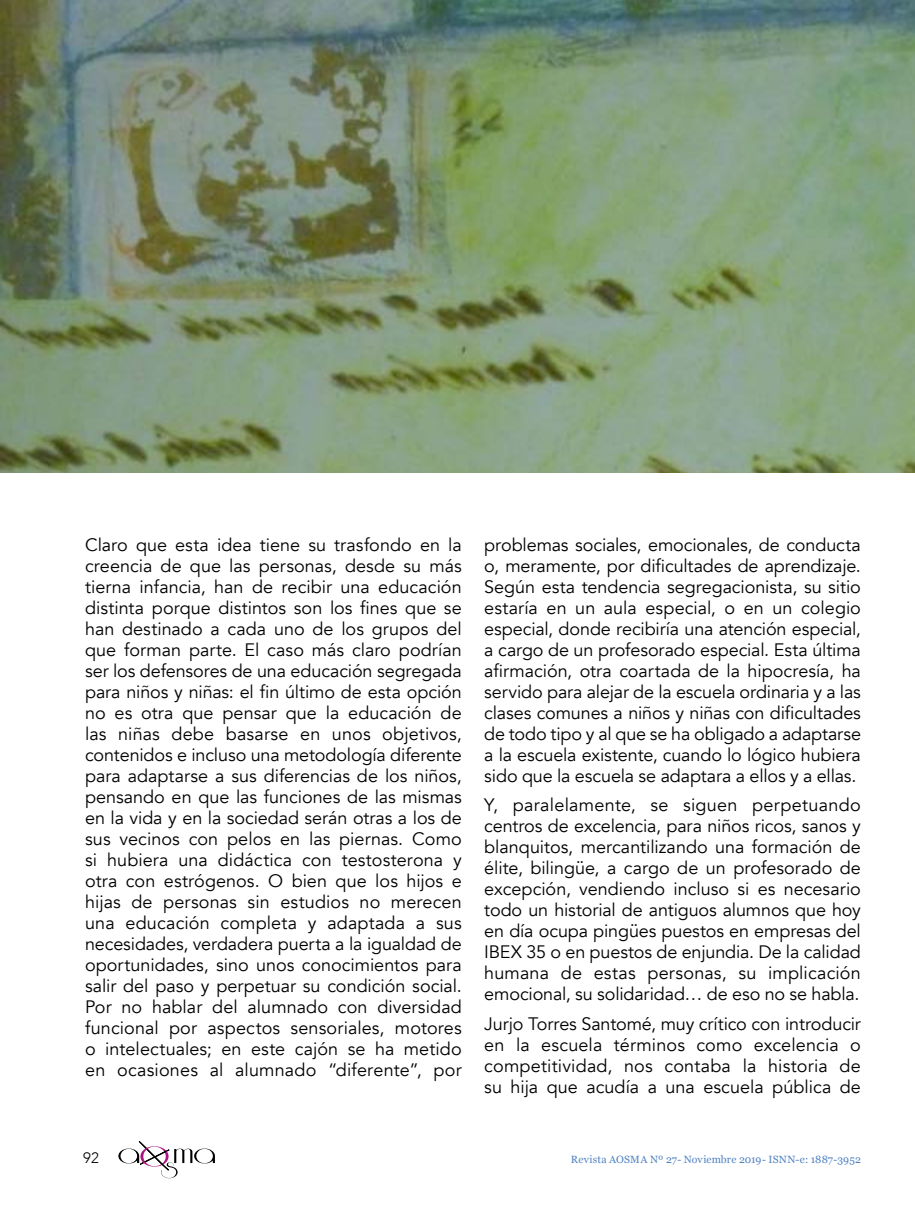
<style>
.page{position:relative;width:915px;height:1212px;background:#fff}
.page>*{position:absolute;margin:0;border:0;box-sizing:border-box;transform-origin:0 0}
.t1{font:18px/21px "Avenir";color:#000;text-align:justify}
.t2{font:300 15px "Avenir";color:#000}
.t3{font:10.5px "Georgia";letter-spacing:.01em;color:#5082c3}
</style>
<div class="page">
<svg style="left:118px;top:1141px;width:97px;height:37px"></svg>
<img style="left:0;top:0;width:914px;height:472px">
<p class="t1" style="left:85px;top:534px;width:378px">Claro que esta idea tiene su trasfondo en la creencia de que las personas, desde su más tierna infancia, han de recibir una educación distinta porque distintos son los fines que se han destinado a cada uno de los grupos del que forman parte. El caso más claro podrían ser los defensores de una educación segregada para niños y niñas: el fin último de esta opción no es otra que pensar que la educación de las niñas debe basarse en unos objetivos, contenidos e incluso una metodología diferente para adaptarse a sus diferencias de los niños, pensando en que las funciones de las mismas en la vida y en la sociedad serán otras a los de sus vecinos con pelos en las piernas. Como si hubiera una didáctica con testosterona y otra con estrógenos. O bien que los hijos e hijas de personas sin estudios no merecen una educación completa y adaptada a sus necesidades, verdadera puerta a la igualdad de oportunidades, sino unos conocimientos para salir del paso y perpetuar su condición social.<br>Por no hablar del alumnado con diversidad funcional por aspectos sensoriales, motores o intelectuales; en este cajón se ha metido en ocasiones al alumnado “diferente”, por</p>
<p class="t1" style="left:484px;top:534px;width:378px">problemas sociales, emocionales, de conducta o, meramente, por dificultades de aprendizaje.<br>Según esta tendencia segregacionista, su sitio estaría en un aula especial, o en un colegio especial, donde recibiría una atención especial, a cargo de un profesorado especial. Esta última afirmación, otra coartada de la hipocresía, ha servido para alejar de la escuela ordinaria y a las clases comunes a niños y niñas con dificultades de todo tipo y al que se ha obligado a adaptarse a la escuela existente, cuando lo lógico hubiera sido que la escuela se adaptara a ellos y a ellas.</p>
<p class="t1" style="left:484px;top:795px;width:378px">Y, paralelamente, se siguen perpetuando centros de excelencia, para niños ricos, sanos y blanquitos, mercantilizando una formación de élite, bilingüe, a cargo de un profesorado de excepción, vendiendo incluso si es necesario todo un historial de antiguos alumnos que hoy en día ocupa pingües puestos en empresas del IBEX 35 o en puestos de enjundia. De la calidad humana de estas personas, su implicación emocional, su solidaridad… de eso no se habla.</p>
<p class="t1" style="left:484px;top:1013px;width:378px">Jurjo Torres Santomé, muy crítico con introducir en la escuela términos como excelencia o competitividad, nos contaba la historia de su hija que acudía a una escuela pública de</p>
<p class="t2" style="left:83px;top:1149px;width:17px">92</p>
<p class="t3" style="left:570px;top:1152px;width:291px">Revista AOSMA Nº 27- Noviembre 2019- ISNN-e: 1887-3952</p>
</div>
